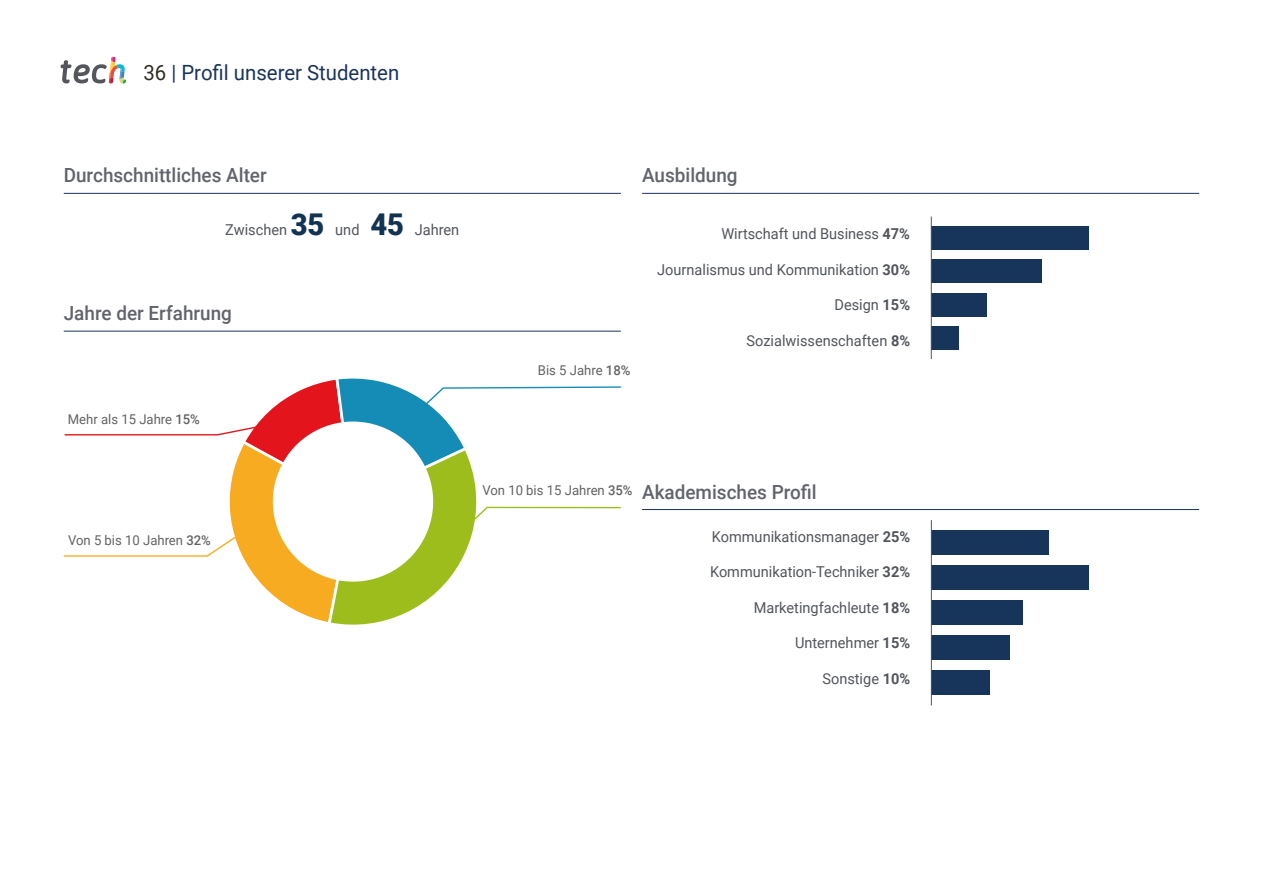
<style>
.page{position:relative;width:1263px;height:893px;background:#fff}
.page>*{position:absolute;margin:0;border:0;box-sizing:border-box;transform-origin:0 0}
.t1{font:21px "Roboto";color:#1a355c}
.t2{font:500 19.5px "Roboto";color:#61646a}
.t3{font:15px "Roboto";color:#52555b}
.t4{font:13.5px "Roboto";color:#636363}
.s1{color:#312e20}
.s2{font-weight:900;font-size:30px;color:#123352}
.s3{font-weight:500}
.s4{font-weight:700}
</style>
<div class="page">
<svg style="left:61px;top:57px;width:65px;height:27px"></svg>
<hr style="left:64px;top:193px;width:557px;height:1px;background:#17355b">
<hr style="left:64px;top:331px;width:557px;height:1px;background:#17355b">
<hr style="left:642px;top:509px;width:557px;height:1px;background:#17355b">
<div style="left:931px;top:530px;width:118px;height:25px;background:#17355b"></div>
<div style="left:931px;top:565px;width:158px;height:25px;background:#17355b"></div>
<div style="left:931px;top:600px;width:92px;height:25px;background:#17355b"></div>
<div style="left:931px;top:635px;width:79px;height:25px;background:#17355b"></div>
<div style="left:931px;top:670px;width:59px;height:24px;background:#17355b"></div>
<hr style="left:931px;top:520px;width:1px;height:185px;background:#52555b">
<hr style="left:642px;top:193px;width:557px;height:1px;background:#17355b">
<div style="left:931px;top:226px;width:158px;height:24px;background:#17355b"></div>
<div style="left:931px;top:259px;width:111px;height:24px;background:#17355b"></div>
<div style="left:931px;top:293px;width:55px;height:23px;background:#17355b"></div>
<div style="left:931px;top:326px;width:28px;height:24px;background:#17355b"></div>
<hr style="left:931px;top:217px;width:1px;height:142px;background:#52555b">
<svg style="left:64px;top:378px;width:557px;height:247px"></svg>
<h1 class="t1" style="left:144px;top:57px;width:257px"><span class="s1">36</span> | Profil unserer Studenten</h1>
<h2 class="t2" style="left:64px;top:161px;width:204px">Durchschnittliches Alter</h2>
<p class="t3" style="left:225px;top:219px;width:236px">Zwischen <span class="s2">35</span> und <span class="s2">45</span> Jahren</p>
<h2 class="t2" style="left:64px;top:300px;width:170px">Jahre der Erfahrung</h2>
<p class="t4" style="left:68px;top:410px;width:134px">Mehr als 15 Jahre <span class="s3">15%</span></p>
<p class="t4" style="left:68px;top:531px;width:144px">Von 5 bis 10 Jahren <span class="s3">32%</span></p>
<h2 class="t2" style="left:642px;top:161px;width:97px">Ausbildung</h2>
<p class="t4" style="left:538px;top:361px;width:94px">Bis 5 Jahre <span class="s3">18%</span></p>
<p class="t3" style="left:721px;top:224px;width:190px">Wirtschaft und Business <span class="s4">47%</span></p>
<p class="t3" style="left:657px;top:259px;width:254px">Journalismus und Kommunikation <span class="s4">30%</span></p>
<p class="t3" style="left:834px;top:295px;width:77px">Design <span class="s4">15%</span></p>
<p class="t3" style="left:746px;top:330px;width:165px">Sozialwissenschaften <span class="s4">8%</span></p>
<p class="t4" style="left:482px;top:481px;width:152px">Von 10 bis 15 Jahren <span class="s3">35%</span></p>
<h2 class="t2" style="left:642px;top:478px;width:176px">Akademisches Profil</h2>
<p class="t3" style="left:712px;top:526px;width:200px">Kommunikationsmanager <span class="s4">25%</span></p>
<p class="t3" style="left:710px;top:561px;width:202px">Kommunikation-Techniker <span class="s4">32%</span></p>
<p class="t3" style="left:754px;top:597px;width:158px">Marketingfachleute <span class="s4">18%</span></p>
<p class="t3" style="left:795px;top:632px;width:117px">Unternehmer <span class="s4">15%</span></p>
<p class="t3" style="left:822px;top:668px;width:89px">Sonstige <span class="s4">10%</span></p>
</div>
